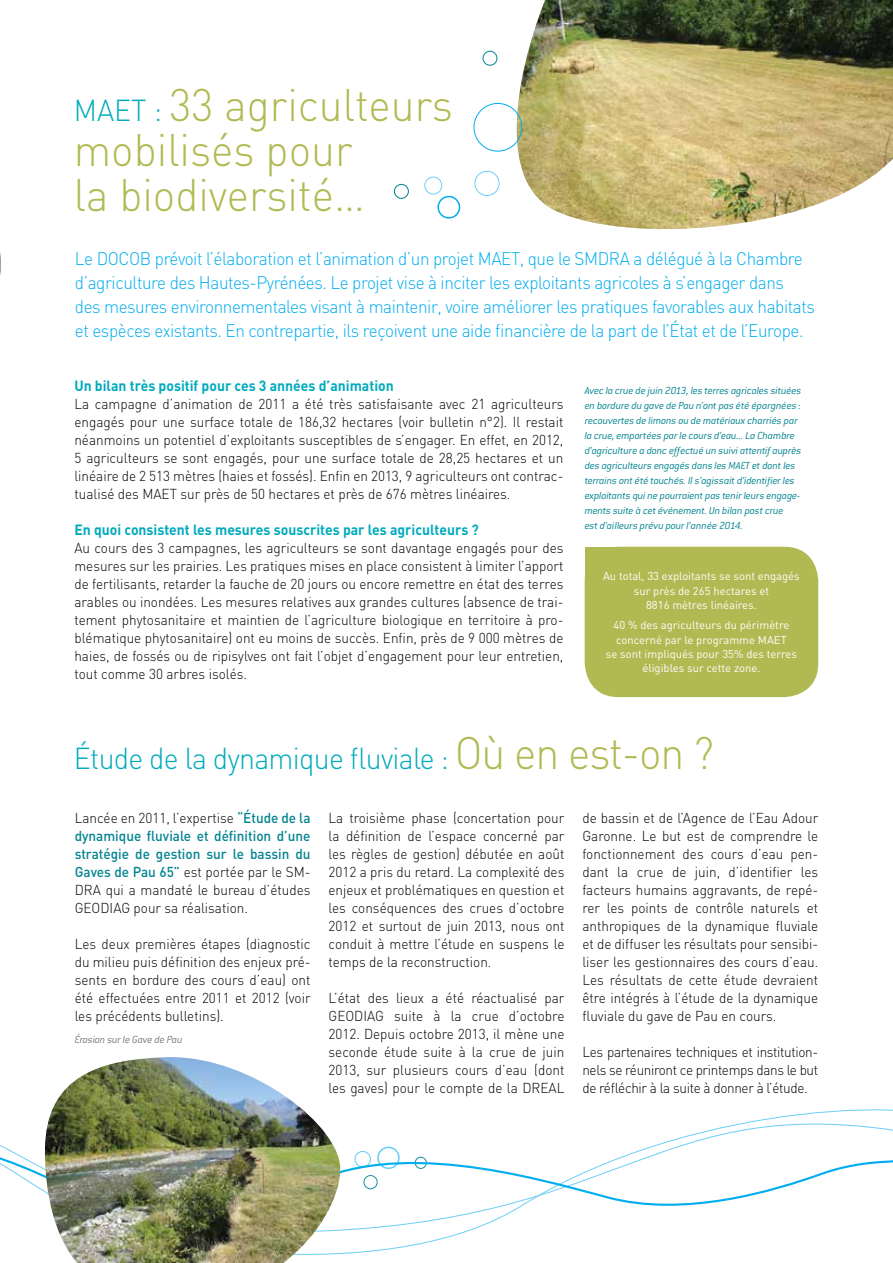
<style>
.page{position:relative;width:893px;height:1263px;background:#fff}
.page>*{position:absolute;margin:0;border:0;box-sizing:border-box;transform-origin:0 0}
.t1{font:300 45px/45px "DIN";color:#b1ba52;scale:.95 1}
.t2{font:300 30px "DIN";letter-spacing:-.025em;color:#00abbd;scale:.95 1}
.t3{font:300 18px/24px "DIN";letter-spacing:-.025em;color:#00aeef;scale:.95 1}
.t4{font:700 14.7px "DIN";color:#00abbd;scale:.95 1}
.t5{font:300 14.25px/18px "DIN";color:#000;text-align:justify;scale:.95 1}
.t6{font:italic 300 11.25px/15px "Conduit ITC";letter-spacing:-.015em;color:#008390}
.t7{font:11.25px/14.2px "DIN";color:#fff;text-align:center}
.t8{font:italic 300 11.25px "Conduit ITC";letter-spacing:-.015em;color:#74787e}
.s1{font-size:30px;color:#00abbd}
.s2{font-size:45px;color:#b1ba52}
.s3{font-weight:500;color:#008390}
</style>
<div class="page">
<svg style="left:340px;top:1109px;width:553px;height:145px"></svg>
<svg style="left:0;top:1124px;width:893px;height:98px"></svg>
<img style="left:516px;top:0;width:377px;height:230px">
<img style="left:45px;top:1057px;width:295px;height:206px">
<div style="left:437px;top:196px;width:23px;height:23px;border:2px solid #00aeef;border-radius:50%"></div>
<div style="left:424px;top:177px;width:18px;height:17px;border:1px solid #6dcff6;border-radius:50%"></div>
<div style="left:394px;top:184px;width:15px;height:15px;border:1px solid #008390;border-radius:50%"></div>
<div style="left:474px;top:103px;width:48px;height:49px;border:1px solid #00aeef;border-radius:50%"></div>
<div style="left:475px;top:171px;width:24px;height:25px;border:1px solid #6dcff6;border-radius:50%"></div>
<div style="left:483px;top:51px;width:14px;height:15px;border:1px solid #008390;border-radius:50%"></div>
<div style="left:585px;top:547px;width:233px;height:150px;background:#b1ba52;border-radius:34px"></div>
<div style="left:585px;top:547px;width:79px;height:36px;background:#b1ba52"></div>
<h1 class="t1" style="left:74px;top:82px;width:401px"><span class="s1">MAET :</span> 33 agriculteurs mobilisés pour<br>la biodiversité…</h1>
<p class="t3" style="left:75px;top:246px;width:780px">Le DOCOB prévoit l’élaboration et l’animation d’un projet MAET, que le SMDRA a délégué à la Chambre d’agriculture des Hautes-Pyrénées. Le projet vise à inciter les exploitants agricoles à s’engager dans<br>des mesures environnementales visant à maintenir, voire améliorer les pratiques favorables aux habitats et espèces existants. En contrepartie, ils reçoivent une aide financière de la part de l’État et de l’Europe.</p>
<p class="t4" style="left:74px;top:376px;width:338px">Un bilan très positif pour ces 3 années d’animation</p>
<p class="t5" style="left:74px;top:395px;width:516px">La campagne d’animation de 2011 a été très satisfaisante avec 21 agriculteurs engagés pour une surface totale de 186,32 hectares (voir bulletin n°2). Il restait néanmoins un potentiel d’exploitants susceptibles de s’engager. En effet, en 2012, 5 agriculteurs se sont engagés, pour une surface totale de 28,25 hectares et un linéaire de 2 513 mètres (haies et fossés). Enfin en 2013, 9 agriculteurs ont contrac&shy;tualisé des MAET sur près de 50 hectares et près de 676 mètres linéaires.</p>
<p class="t4" style="left:74px;top:520px;width:427px">En quoi consistent les mesures souscrites par les agriculteurs ?</p>
<p class="t5" style="left:74px;top:539px;width:516px">Au cours des 3 campagnes, les agriculteurs se sont davantage engagés pour des mesures sur les prairies. Les pratiques mises en place consistent à limiter l’apport de fertilisants, retarder la fauche de 20 jours ou encore remettre en état des terres arables ou inondées. Les mesures relatives aux grandes cultures (absence de trai&shy;tement phytosanitaire et maintien de l’agriculture biologique en territoire à pro&shy;blématique phytosanitaire) ont eu moins de succès. Enfin, près de 9 000 mètres de haies, de fossés ou de ripisylves ont fait l’objet d’engagement pour leur entretien, tout comme 30 arbres isolés.</p>
<p class="t6" style="left:585px;top:383px;width:218px">Avec la crue de juin 2013, les terres agricoles situées en bordure du gave de Pau n’ont pas été épargnées : recouvertes de limons ou de matériaux charriés par la crue, emportées par le cours d’eau... La Chambre d’agriculture a donc effectué un suivi attentif auprès des agriculteurs engagés dans les MAET et dont les terrains ont été touchés. Il s’agissait d’identifier les exploitants qui ne pourraient pas tenir leurs engage&shy;ments suite à cet événement. Un bilan post crue<br>est d’ailleurs prévu pour l’année 2014.</p>
<p class="t7" style="left:603px;top:569px;width:198px">Au total, 33 exploitants se sont engagés sur près de 265 hectares et<br>8816 mètres linéaires.</p>
<p class="t7" style="left:606px;top:618px;width:193px">40 % des agriculteurs du périmètre concerné par le programme MAET<br>se sont impliqués pour 35% des terres éligibles sur cette zone.</p>
<h2 class="t2" style="left:74px;top:740px;width:675px">Étude de la dynamique fluviale : <span class="s2">Où en est-on ?</span></h2>
<p class="t5" style="left:75px;top:809px;width:250px">Lancée en 2011, l’expertise <span class="s3">“Étude de la dynamique fluviale et définition d’une stratégie de gestion sur le bassin du Gaves de Pau 65”</span> est portée par le SM-DRA qui a mandaté le bureau d’études GEODIAG pour sa réalisation.</p>
<p class="t5" style="left:75px;top:935px;width:250px">Les deux premières étapes (diagnostic du milieu puis définition des enjeux pré&shy;sents en bordure des cours d’eau) ont été effectuées entre 2011 et 2012 (voir les précédents bulletins).</p>
<p class="t5" style="left:329px;top:809px;width:250px">La troisième phase (concertation pour la définition de l’espace concerné par les règles de gestion) débutée en août 2012 a pris du retard. La complexité des enjeux et problématiques en question et les conséquences des crues d’octobre 2012 et surtout de juin 2013, nous ont conduit à mettre l’étude en suspens le temps de la reconstruction.</p>
<p class="t5" style="left:329px;top:989px;width:250px">L’état des lieux a été réactualisé par GEODIAG suite à la crue d’octobre 2012. Depuis octobre 2013, il mène une seconde étude suite à la crue de juin 2013, sur plusieurs cours d’eau (dont les gaves) pour le compte de la DREAL</p>
<p class="t5" style="left:582px;top:809px;width:250px">de bassin et de l’Agence de l’Eau Adour Garonne. Le but est de comprendre le fonctionnement des cours d’eau pen&shy;dant la crue de juin, d’identifier les facteurs humains aggravants, de repé&shy;rer les points de contrôle naturels et anthropiques de la dynamique fluviale et de diffuser les résultats pour sensibi&shy;liser les gestionnaires des cours d’eau.<br>Les résultats de cette étude devraient être intégrés à l’étude de la dynamique fluviale du gave de Pau en cours.</p>
<p class="t5" style="left:582px;top:1043px;width:250px">Les partenaires techniques et institution&shy;nels se réuniront ce printemps dans le but de réfléchir à la suite à donner à l’étude.</p>
<p class="t8" style="left:75px;top:1034px;width:109px">Érosion sur le Gave de Pau</p>
</div>
